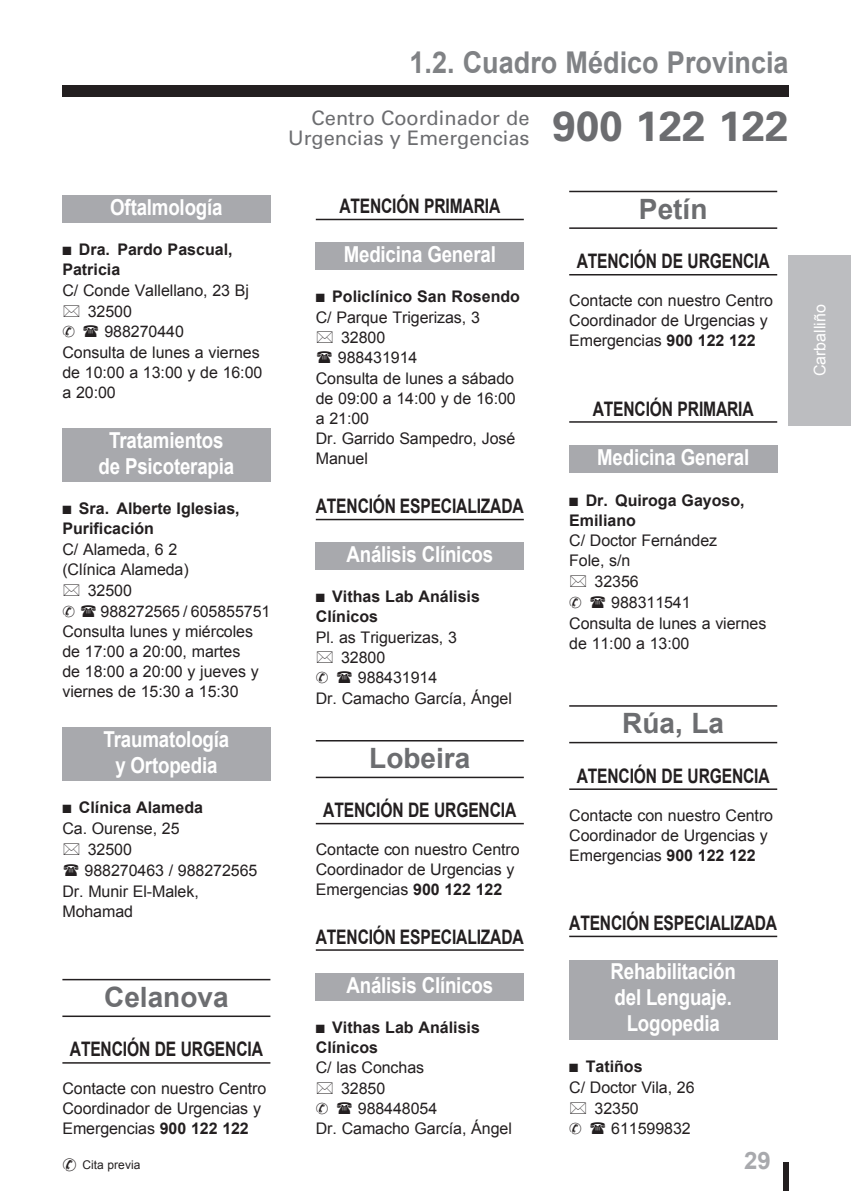
<style>
.page{position:relative;width:851px;height:1191px;background:#fff}
.page>*{position:absolute;margin:0;border:0;box-sizing:border-box;transform-origin:0 0}
.t1{font:700 30px "Arial";color:#808285;scale:.9 1}
.t2{font:700 28px "Arial";color:#6c6d70}
.t3{font:700 24px "Arial";color:#a8a9ad}
.t4{font:700 22px/26px "Arial";letter-spacing:-.01em;color:#fff;text-align:center;scale:.85 1}
.t5{font:700 20px "Arial";letter-spacing:-.01em;color:#231f20;scale:.78 1}
.t6{font:20px/20px "Univers LT Std";color:#6c6d70}
.t7{font:16px/20px "Arial";letter-spacing:-.005em;color:#231f20}
.t8{font:700 16px/20px "Arial";color:#231f20}
.t9{font:16px "Arial";color:#fff}
.t10{font:12px "Arial";color:#231f20}
.s1{font-weight:700}
</style>
<div class="page">
<div style="left:62px;top:85px;width:726px;height:11px;background:#231f20"></div>
<div style="left:782px;top:1162px;width:6px;height:29px;background:#231f20"></div>
<div style="left:788px;top:255px;width:62px;height:170px;background:#bcbdc0"></div>
<div style="left:62px;top:195px;width:208px;height:27px;background:#a8a9ad"></div>
<div style="left:62px;top:428px;width:208px;height:54px;background:#a8a9ad"></div>
<div style="left:62px;top:727px;width:208px;height:54px;background:#a8a9ad"></div>
<hr style="left:62px;top:979px;width:208px;height:1px;background:#231f20">
<hr style="left:62px;top:1015px;width:208px;height:2px;background:#231f20">
<hr style="left:62px;top:1062px;width:208px;height:1px;background:#231f20">
<hr style="left:316px;top:219px;width:207px;height:1px;background:#231f20">
<div style="left:316px;top:243px;width:207px;height:27px;background:#a8a9ad"></div>
<hr style="left:316px;top:519px;width:207px;height:1px;background:#231f20">
<div style="left:316px;top:543px;width:207px;height:27px;background:#a8a9ad"></div>
<hr style="left:316px;top:740px;width:207px;height:1px;background:#231f20">
<hr style="left:316px;top:776px;width:207px;height:2px;background:#231f20">
<hr style="left:316px;top:823px;width:207px;height:1px;background:#231f20">
<hr style="left:316px;top:949px;width:207px;height:1px;background:#231f20">
<div style="left:316px;top:973px;width:207px;height:27px;background:#a8a9ad"></div>
<hr style="left:569px;top:191px;width:208px;height:1px;background:#231f20">
<hr style="left:569px;top:227px;width:208px;height:2px;background:#231f20">
<hr style="left:569px;top:274px;width:208px;height:1px;background:#231f20">
<hr style="left:569px;top:421px;width:208px;height:2px;background:#231f20">
<div style="left:569px;top:445px;width:208px;height:28px;background:#a8a9ad"></div>
<hr style="left:569px;top:705px;width:208px;height:1px;background:#231f20">
<hr style="left:569px;top:742px;width:208px;height:1px;background:#231f20">
<hr style="left:569px;top:788px;width:208px;height:2px;background:#231f20">
<hr style="left:569px;top:935px;width:208px;height:2px;background:#231f20">
<div style="left:569px;top:960px;width:208px;height:79px;background:#a8a9ad"></div>
<h3 class="t4" style="left:110px;top:194px;width:134px">Oftalmología</h3>
<p class="t8" style="left:62px;top:240px;width:172px">■ Dra. Pardo Pascual,<br>Patricia</p>
<p class="t7" style="left:88px;top:280px;width:163px;line-height:20.8px;text-indent:-25px">C/ Conde Vallellano, 23 Bj<br>32500</p>
<p class="t7" style="left:62px;top:322px;width:201px;text-indent:42px">988270440<br>Consulta de lunes a viernes de 10:00 a 13:00 y de 16:00 a 20:00</p>
<h3 class="t4" style="left:98px;top:428px;width:161px">Tratamientos de Psicoterapia</h3>
<p class="t8" style="left:62px;top:499px;width:179px">■ Sra. Alberte Iglesias,<br>Purificación</p>
<p class="t7" style="left:62px;top:539px;width:117px">C/ Alameda, 6 2</p>
<p class="t7" style="left:62px;top:559px;width:128px">(Clínica Alameda)</p>
<p class="t7" style="left:88px;top:580px;width:46px">32500</p>
<p class="t7" style="left:62px;top:601px;width:209px;text-indent:38px">988272565 / 605855751<br>Consulta lunes y miércoles de 17:00 a 20:00, martes<br>de 18:00 a 20:00 y jueves y viernes de 15:30 a 15:30</p>
<h3 class="t4" style="left:104px;top:727px;width:149px">Traumatología y Ortopedia</h3>
<p class="t8" style="left:62px;top:798px;width:142px">■ Clínica Alameda</p>
<p class="t7" style="left:62px;top:818px;width:119px">Ca. Ourense, 25</p>
<p class="t7" style="left:88px;top:839px;width:46px">32500</p>
<p class="t7" style="left:85px;top:860px;width:174px">988270463 / 988272565</p>
<p class="t7" style="left:62px;top:881px;width:138px">Dr. Munir El-Malek,</p>
<p class="t7" style="left:62px;top:901px;width:72px">Mohamad</p>
<h2 class="t2" style="left:104px;top:978px;width:126px">Celanova</h2>
<p class="t5" style="left:70px;top:1036px;width:249px">ATENCIÓN DE URGENCIA</p>
<p class="t7" style="left:62px;top:1078px;width:205px">Contacte con nuestro Centro<br>Coordinador de Urgencias y<br>Emergencias <span class="s1">900 122 122</span></p>
<p class="t10" style="left:62px;top:1156px;width:79px">✆ Cita previa</p>
<h1 class="t1" style="left:409px;top:43px;width:422px">1.2. Cuadro Médico Provincia</h1>
<p class="t6" style="left:288px;top:109px;width:502px;text-indent:23px">Centro Coordinador de<br>Urgencias y Emergencias <sup>900</sup> <sup>122</sup> <sup>122</sup></p>
<p class="t5" style="left:339px;top:193px;width:208px">ATENCIÓN PRIMARIA</p>
<h3 class="t4" style="left:344px;top:242px;width:180px">Medicina General</h3>
<p class="t8" style="left:316px;top:287px;width:206px">■ Policlínico San Rosendo</p>
<p class="t7" style="left:316px;top:307px;width:166px">C/ Parque Trigerizas, 3</p>
<p class="t7" style="left:341px;top:327px;width:46px">32800</p>
<p class="t7" style="left:338px;top:348px;width:81px">988431914</p>
<p class="t7" style="left:316px;top:368px;width:200px">Consulta de lunes a sábado</p>
<p class="t7" style="left:316px;top:388px;width:201px">de 09:00 a 14:00 y de 16:00</p>
<p class="t7" style="left:316px;top:408px;width:55px">a 21:00</p>
<p class="t7" style="left:316px;top:429px;width:201px">Dr. Garrido Sampedro, José</p>
<p class="t7" style="left:316px;top:449px;width:54px">Manuel</p>
<p class="t5" style="left:316px;top:493px;width:268px">ATENCIÓN ESPECIALIZADA</p>
<h3 class="t4" style="left:346px;top:542px;width:174px">Análisis Clínicos</h3>
<p class="t8" style="left:316px;top:587px;width:166px">■ Vithas Lab Análisis<br>Clínicos</p>
<p class="t7" style="left:341px;top:627px;width:117px;text-indent:-25px">Pl. as Triguerizas, 3<br>32800</p>
<p class="t7" style="left:316px;top:668px;width:197px;text-indent:42px">988431914<br>Dr. Camacho García, Ángel</p>
<h2 class="t2" style="left:369px;top:740px;width:103px">Lobeira</h2>
<p class="t5" style="left:323px;top:797px;width:249px">ATENCIÓN DE URGENCIA</p>
<p class="t7" style="left:316px;top:839px;width:205px">Contacte con nuestro Centro<br>Coordinador de Urgencias y<br>Emergencias <span class="s1">900 122 122</span></p>
<p class="t5" style="left:316px;top:923px;width:268px">ATENCIÓN ESPECIALIZADA</p>
<h3 class="t4" style="left:346px;top:972px;width:174px">Análisis Clínicos</h3>
<p class="t8" style="left:316px;top:1017px;width:166px">■ Vithas Lab Análisis<br>Clínicos</p>
<p class="t7" style="left:341px;top:1057px;width:85px;text-indent:-25px">C/ las Conchas<br>32850</p>
<p class="t7" style="left:316px;top:1098px;width:197px;text-indent:42px">988448054<br>Dr. Camacho García, Ángel</p>
<h2 class="t2" style="left:639px;top:191px;width:70px">Petín</h2>
<p class="t5" style="left:576px;top:248px;width:249px">ATENCIÓN DE URGENCIA</p>
<p class="t7" style="left:569px;top:291px;width:205px">Contacte con nuestro Centro<br>Coordinador de Urgencias y<br>Emergencias <span class="s1">900 122 122</span></p>
<p class="t5" style="left:592px;top:395px;width:208px">ATENCIÓN PRIMARIA</p>
<h3 class="t4" style="left:597px;top:445px;width:180px">Medicina General</h3>
<p class="t8" style="left:569px;top:490px;width:177px">■ Dr. Quiroga Gayoso,<br>Emiliano</p>
<p class="t7" style="left:569px;top:531px;width:149px">C/ Doctor Fernández</p>
<p class="t7" style="left:569px;top:551px;width:63px">Fole, s/n</p>
<p class="t7" style="left:594px;top:571px;width:46px">32356</p>
<p class="t7" style="left:569px;top:592px;width:199px;text-indent:42px">988311541<br>Consulta de lunes a viernes de 11:00 a 13:00</p>
<h2 class="t2" style="left:622px;top:705px;width:103px">Rúa, La</h2>
<p class="t5" style="left:576px;top:762px;width:249px">ATENCIÓN DE URGENCIA</p>
<p class="t7" style="left:569px;top:805px;width:205px">Contacte con nuestro Centro<br>Coordinador de Urgencias y<br>Emergencias <span class="s1">900 122 122</span></p>
<p class="t5" style="left:569px;top:909px;width:268px">ATENCIÓN ESPECIALIZADA</p>
<h3 class="t4" style="left:610px;top:959px;width:149px">Rehabilitación del Lenguaje.<br>Logopedia</h3>
<p class="t8" style="left:569px;top:1057px;width:75px">■ Tatiños</p>
<p class="t7" style="left:569px;top:1077px;width:127px">C/ Doctor Vila, 26</p>
<p class="t7" style="left:594px;top:1098px;width:46px">32350</p>
<p class="t7" style="left:611px;top:1118px;width:81px">611599832</p>
<h3 class="t3" style="left:744px;top:1144px;width:28px">29</h3>
<p class="t9" style="left:809px;top:376px;width:74px;rotate:-90deg">Carballiño</p>
</div>
